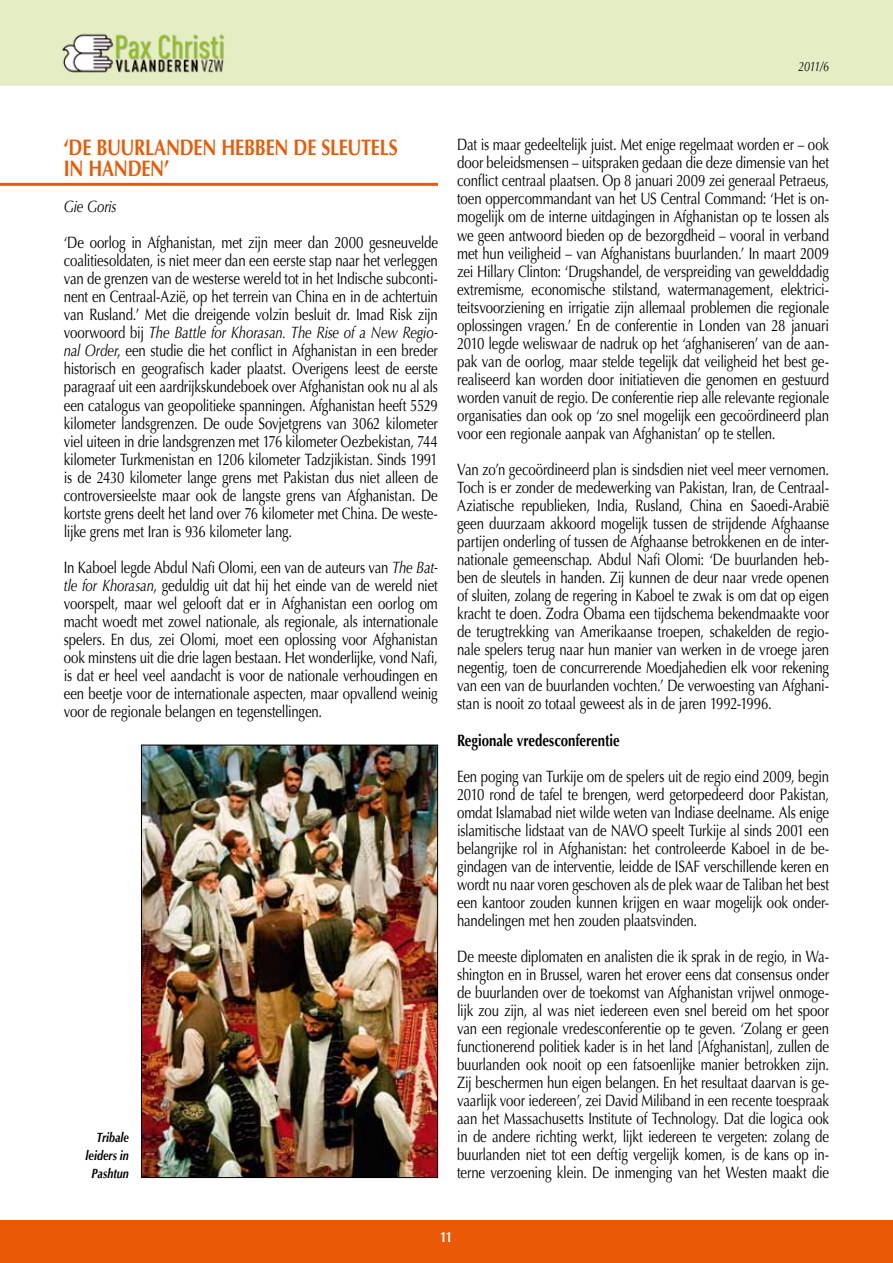
<style>
.page{position:relative;width:893px;height:1263px;background:#fff}
.page>*{position:absolute;margin:0;border:0;box-sizing:border-box;transform-origin:0 0}
.t1{font:700 22.5px/21.8px "Optima LT Std";letter-spacing:-.015em;color:#ea5a06;scale:.8 1}
.t2{font:16.5px/18px "Optima LT Std";letter-spacing:-.015em;color:#000;text-align:justify;scale:.8 1}
.t3{font:700 16.5px "Optima LT Std";color:#000;scale:.8 1}
.t4{font:italic 16.5px "Optima LT Std";letter-spacing:-.02em;color:#000;scale:.8 1}
.t5{font:700 15px "Optima LT Std";color:#fff;scale:.8 1}
.t6{font:italic 700 13.5px/18px "Optima LT Std";color:#000;text-align:right;scale:.8 1}
.t7{font:italic 13.5px "Optima LT Std";color:#000;scale:.8 1}
.s1{font-style:italic}
</style>
<div class="page">
<div style="left:0;top:0;width:893px;height:85px;background:#e4edc4"></div>
<div style="left:0;top:1220px;width:893px;height:43px;background:#ea5a06"></div>
<hr style="left:0;top:183px;width:438px;height:3px;background:#ea5a06">
<img style="left:143px;top:747px;width:293px;height:429px">
<div style="left:141px;top:745px;width:297px;height:433px;border:1px solid #000"></div>
<p class="t7" style="left:798px;top:58px;width:40px">2011/6</p>
<h1 class="t1" style="left:64px;top:136px;width:419px">‘DE BUURLANDEN HEBBEN DE SLEUTELS<br>I N HANDEN’</h1>
<p class="t4" style="left:64px;top:197px;width:67px">Gie Goris</p>
<p class="t2" style="left:64px;top:234px;width:469px">‘De oorlog in Afghanistan, met zijn meer dan 2000 gesneuvelde coalitiesoldaten, is niet meer dan een eerste stap naar het verleggen van de grenzen van de westerse wereld tot in het Indische subconti&shy;nent en Centraal-Azië, op het terrein van China en in de achtertuin van Rusland.’ Met die dreigende volzin besluit dr. Imad Risk zijn voorwoord bij <span class="s1">The Battle for Khorasan. The Rise of a New Regio&shy;nal Order</span>, een studie die het conflict in Afghanistan in een breder historisch en geografisch kader plaatst. Overigens leest de eerste paragraaf uit een aardrijkskundeboek over Afghanistan ook nu al als een catalogus van geopolitieke spanningen. Afghanistan heeft 5529 kilometer landsgrenzen. De oude Sovjetgrens van 3062 kilometer viel uiteen in drie landsgrenzen met 176 kilometer Oezbekistan, 744 kilometer Turkmenistan en 1206 kilometer Tadzjikistan. Sinds 1991 is de 2430 kilometer lange grens met Pakistan dus niet alleen de controversieelste maar ook de langste grens van Afghanistan. De kortste grens deelt het land over 76 kilometer met China. De weste&shy;lijke grens met Iran is 936 kilometer lang.</p>
<p class="t2" style="left:64px;top:558px;width:469px">In Kaboel legde Abdul Nafi Olomi, een van de auteurs van <span class="s1">The Bat&shy;tle for Khorasan</span>, geduldig uit dat hij het einde van de wereld niet voorspelt, maar wel gelooft dat er in Afghanistan een oorlog om macht woedt met zowel nationale, als regionale, als internationale spelers. En dus, zei Olomi, moet een oplossing voor Afghanistan ook minstens uit die drie lagen bestaan. Het wonderlijke, vond Nafi, is dat er heel veel aandacht is voor de nationale verhoudingen en een beetje voor de internationale aspecten, maar opvallend weinig voor de regionale belangen en tegenstellingen.</p>
<p class="t6" style="left:86px;top:1128px;width:56px">Tribale leiders in<br>Pashtun</p>
<p class="t2" style="left:457px;top:136px;width:467px">Dat is maar gedeeltelijk juist. Met enige regelmaat worden er – ook door beleidsmensen – uitspraken gedaan die deze dimensie van het conflict centraal plaatsen. Op 8 januari 2009 zei generaal Petraeus, toen oppercommandant van het US Central Command: ‘Het is on&shy;mogelijk om de interne uitdagingen in Afghanistan op te lossen als we geen antwoord bieden op de bezorgdheid – vooral in verband met hun veiligheid – van Afghanistans buurlanden.’ In maart 2009 zei Hillary Clinton: ‘Drugshandel, de verspreiding van gewelddadig extremisme, economische stilstand, watermanagement, elektrici&shy;teitsvoorziening en irrigatie zijn allemaal problemen die regionale oplossingen vragen.’ En de conferentie in Londen van 28 januari 2010 legde weliswaar de nadruk op het ‘afghaniseren’ van de aan&shy;pak van de oorlog, maar stelde tegelijk dat veiligheid het best ge&shy;realiseerd kan worden door initiatieven die genomen en gestuurd worden vanuit de regio. De conferentie riep alle relevante regionale organisaties dan ook op ‘zo snel mogelijk een gecoördineerd plan voor een regionale aanpak van Afghanistan’ op te stellen.</p>
<p class="t2" style="left:457px;top:461px;width:467px">Van zo’n gecoördineerd plan is sindsdien niet veel meer vernomen.<br>Toch is er zonder de medewerking van Pakistan, Iran, de Centraal-Aziatische republieken, India, Rusland, China en Saoedi-Arabië geen duurzaam akkoord mogelijk tussen de strijdende Afghaanse partijen onderling of tussen de Afghaanse betrokkenen en de inter&shy;nationale gemeenschap. Abdul Nafi Olomi: ‘De buurlanden heb&shy;ben de sleutels in handen. Zij kunnen de deur naar vrede openen of sluiten, zolang de regering in Kaboel te zwak is om dat op eigen kracht te doen. Zodra Obama een tijdschema bekendmaakte voor de terugtrekking van Amerikaanse troepen, schakelden de regio&shy;nale spelers terug naar hun manier van werken in de vroege jaren negentig, toen de concurrerende Moedjahedien elk voor rekening van een van de buurlanden vochten.’ De verwoesting van Afghani&shy;stan is nooit zo totaal geweest als in de jaren 1992-1996.</p>
<p class="t3" style="left:457px;top:730px;width:205px">REGIONALE VREDESCONFERENTIE</p>
<p class="t2" style="left:457px;top:767px;width:467px">Een poging van Turkije om de spelers uit de regio eind 2009, begin 2010 rond de tafel te brengen, werd getorpedeerd door Pakistan, omdat Islamabad niet wilde weten van Indiase deelname. Als enige islamitische lidstaat van de NAVO speelt Turkije al sinds 2001 een belangrijke rol in Afghanistan: het controleerde Kaboel in de be&shy;gindagen van de interventie, leidde de ISAF verschillende keren en wordt nu naar voren geschoven als de plek waar de Taliban het best een kantoor zouden kunnen krijgen en waar mogelijk ook onder&shy;handelingen met hen zouden plaatsvinden.</p>
<p class="t2" style="left:457px;top:947px;width:467px">De meeste diplomaten en analisten die ik sprak in de regio, in Wa&shy;shington en in Brussel, waren het erover eens dat consensus onder de buurlanden over de toekomst van Afghanistan vrijwel onmoge&shy;lijk zou zijn, al was niet iedereen even snel bereid om het spoor van een regionale vredesconferentie op te geven. ‘Zolang er geen functionerend politiek kader is in het land [Afghanistan], zullen de buurlanden ook nooit op een fatsoenlijke manier betrokken zijn.<br>Zij beschermen hun eigen belangen. En het resultaat daarvan is ge&shy;vaarlijk voor iedereen’, zei David Miliband in een recente toespraak aan het Massachusetts Institute of Technology. Dat die logica ook in de andere richting werkt, lijkt iedereen te vergeten: zolang de buurlanden niet tot een deftig vergelijk komen, is de kans op in&shy;terne verzoening klein. De inmenging van het Westen maakt die</p>
<p class="t5" style="left:440px;top:1228px;width:17px">11</p>
</div>
